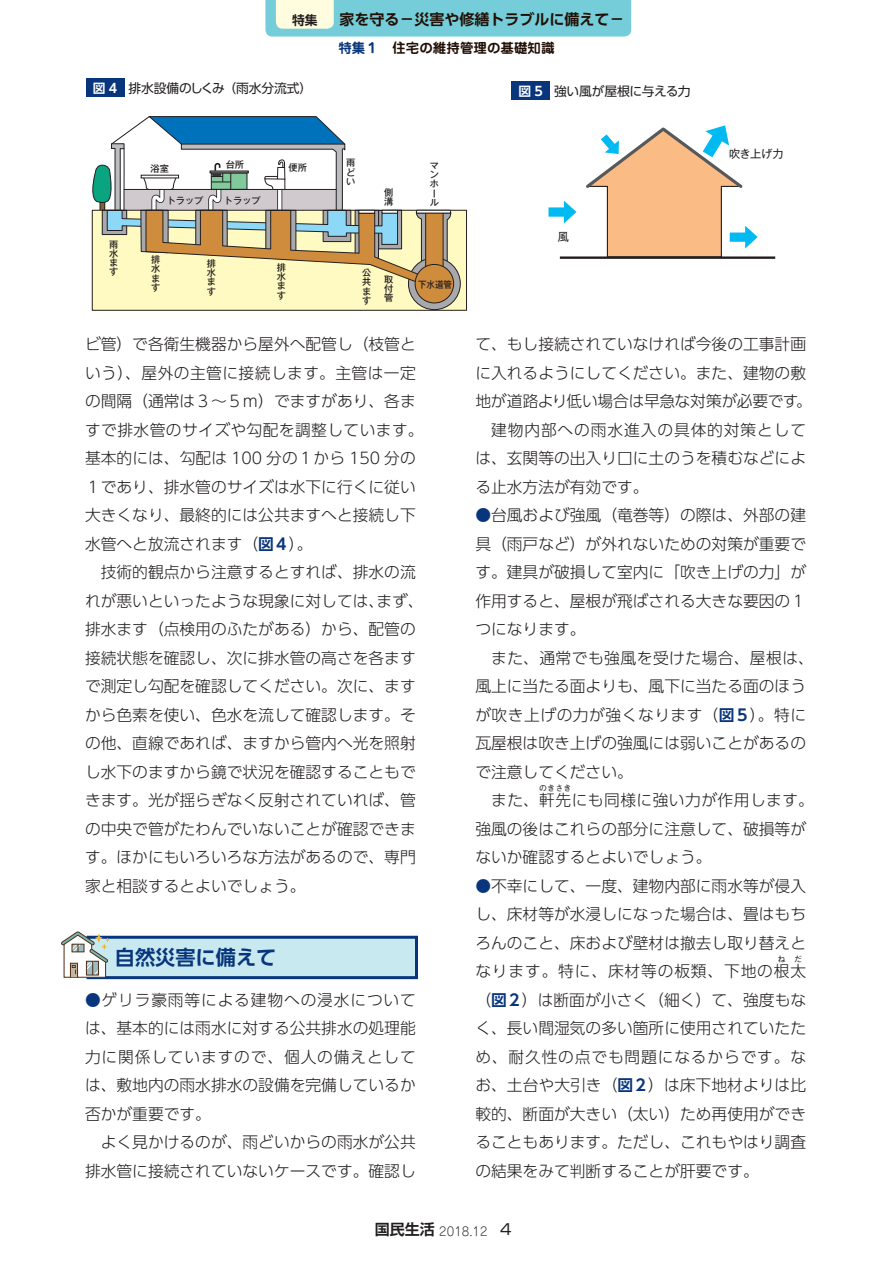
<style>
.page{position:relative;width:893px;height:1263px;background:#fff}
.page>*{position:absolute;margin:0;border:0;box-sizing:border-box;transform-origin:0 0}
.t1{font:700 20.25px "UD Shin Go Pro De";color:#08357c}
.t2{font:300 15.75px/28.5px "UD Shin Go Pro";color:#231f20}
.t3{font:300 15.75px "UD Shin Go Pro";letter-spacing:-.02em;color:#231f20}
.t4{font:300 15.75px "UD Shin Go Pro";letter-spacing:.03em;color:#231f20}
.t5{font:300 15.75px "UD Shin Go Pro";letter-spacing:.055em;color:#231f20}
.t6{font:700 15px "UD Shin Go Pro De";color:#210f05}
.t7{font:700 13.5px "Jun 501 Pro";color:#210f05}
.t8{font:12.75px "UD Shin Go Pro";letter-spacing:-.01em;color:#231f20}
.t9{font:700 12.75px "UD Shin Go Pro De";color:#231f20}
.t10{font:300 12px "Jun 101 Pro";color:#231f20}
.t11{font:11.1px "Gothic MB101 Pro";letter-spacing:-.04em;color:#231f20}
.t12{font:500 9.15px/9.1px "Gothic MB101 Pro";color:#231f20;text-align:justify}
.t13{font:500 9.15px "Gothic MB101 Pro";color:#231f20;scale:.92 1}
.t14{font:300 7.8px "UD Shin Go Pro";color:#231f20}
.s1{font-family:"UD Shin Go Pro De";font-weight:700;color:#fff}
.s2{color:#08357c}
.s3{font-family:"UD Shin Go Pro De";font-weight:700;color:#08357c}
.s4{font-family:"Koz Min Pr 6 N";font-weight:400;color:#08357c}
.s5{font-family:"Shin Go Pro De";font-weight:700;font-size:15px}
.s6{font-family:"Shin Go Pro";font-weight:400;font-size:15px}
</style>
<div class="page">
<svg style="left:265px;top:0;width:366px;height:37px"></svg>
<div style="left:87px;top:936px;width:331px;height:43px;background:#c8e9f0;border:3px solid #08357c"></div>
<svg style="left:61px;top:931px;width:48px;height:47px"></svg>
<svg style="left:548px;top:201px;width:28px;height:22px"></svg>
<svg style="left:586px;top:125px;width:172px;height:131px"></svg>
<hr style="left:560px;top:256px;width:215px;height:3px;background:#231f20">
<div style="left:512px;top:82px;width:38px;height:18px;background:#08357c"></div>
<div style="left:93px;top:210px;width:374px;height:100px;background:#fffac1"></div>
<svg style="left:408px;top:258px;width:52px;height:52px"></svg>
<div style="left:408px;top:257px;width:53px;height:53px;border:1px solid #231f20;border-radius:50%"></div>
<div style="left:415px;top:264px;width:39px;height:39px;background:#d08c3d;border-radius:50%"></div>
<div style="left:415px;top:264px;width:39px;height:39px;border:1px solid #231f20;border-radius:50%"></div>
<div style="left:92px;top:210px;width:375px;height:101px;border:1px solid #231f20"></div>
<svg style="left:91px;top:116px;width:360px;height:167px"></svg>
<div style="left:86px;top:79px;width:38px;height:18px;background:#08357c"></div>
<p class="t9" style="left:292px;top:10px;width:27px">特集</p>
<p class="t6" style="left:339px;top:7px;width:286px">家を守る－災害や修繕トラブルに備えて－</p>
<p class="t8" style="left:93px;top:78px;width:221px"><span class="s1">図 4</span> 排水設備のしくみ（雨水分流式）</p>
<p class="t12" style="left:151px;top:163px;width:20px">浴室</p>
<p class="t12" style="left:226px;top:159px;width:20px">台所</p>
<p class="t12" style="left:289px;top:162px;width:20px">便所</p>
<p class="t12" style="left:167px;top:195px;width:38px">トラップ</p>
<p class="t12" style="left:224px;top:195px;width:38px">トラップ</p>
<p class="t7" style="left:338px;top:38px;width:218px"><span class="s2">特集１</span>　住宅の維持管理の基礎知識</p>
<p class="t12" style="left:346px;top:157px;width:10px">雨どい</p>
<p class="t12" style="left:384px;top:187px;width:10px">側溝</p>
<p class="t12" style="left:430px;top:160px;width:11px;text-align:left">マンホール</p>
<p class="t8" style="left:518px;top:81px;width:174px"><span class="s1">図 5</span> 強い風が屋根に与える力</p>
<p class="t12" style="left:109px;top:238px;width:10px">雨水ます</p>
<p class="t12" style="left:151px;top:254px;width:10px">排水ます</p>
<p class="t12" style="left:207px;top:258px;width:10px">排水ます</p>
<p class="t12" style="left:277px;top:262px;width:10px">排水ます</p>
<p class="t12" style="left:362px;top:267px;width:10px">公共ます</p>
<p class="t12" style="left:384px;top:274px;width:11px">取付管</p>
<p class="t13" style="left:418px;top:277px;width:38px">下水道管</p>
<p class="t11" style="left:558px;top:228px;width:13px">風</p>
<p class="t11" style="left:729px;top:144px;width:56px">吹き上げ力</p>
<p class="t2" style="left:85px;top:329px;width:340px">ビ管）で各衛生機器から屋外へ配管し（枝管という）、屋外の主管に接続します。主管は一定の間隔（通常は３～５ｍ）でますがあり、各ますで排水管のサイズや勾配を調整しています。基本的には、勾配は 100 分の１から 150 分の<br>１であり、排水管のサイズは水下に行くに従い大きくなり、最終的には公共ますへと接続し下水管へと放流されます（<span class="s3">図４</span>）。</p>
<p class="t2" style="left:85px;top:557px;width:340px;text-indent:16px">技術的観点から注意するとすれば、排水の流れが悪いといったような現象に対しては、まず、排水ます（点検用のふたがある）から、配管の接続状態を確認し、次に排水管の高さを各ますで測定し勾配を確認してください。次に、ますから色素を使い、色水を流して確認します。その他、直線であれば、ますから管内へ光を照射し水下のますから鏡で状況を確認することもできます。光が揺らぎなく反射されていれば、管の中央で管がたわんでいないことが確認できます。ほかにもいろいろな方法があるので、専門家と相談するとよいでしょう。</p>
<p class="t1" style="left:115px;top:940px;width:203px">自然災害に備えて　　</p>
<p class="t2" style="left:85px;top:985px;width:332px;text-align:justify"><span class="s2">●</span>ゲリラ豪雨等による建物への浸水については、基本的には雨水に対する公共排水の処理能力に関係していますので、個人の備えとしては、敷地内の雨水排水の設備を完備しているか否かが重要です。</p>
<p class="t2" style="left:85px;top:1127px;width:332px;text-align:right">よく見かけるのが、雨どいからの雨水が公共排水管に接続されていないケースです。確認し</p>
<p class="t2" style="left:475px;top:329px;width:332px">て、もし接続されていなければ今後の工事計画</p>
<p class="t2" style="left:475px;top:358px;width:332px">に入れるようにしてください。また、建物の敷</p>
<p class="t3" style="left:475px;top:388px;width:338px">地が道路より低い場合は早急な対策が必要です。</p>
<p class="t5" style="left:491px;top:417px;width:317px">建物内部への雨水進入の具体的対策として</p>
<p class="t2" style="left:475px;top:443px;width:332px">は、玄関等の出入り口に土のうを積むなどによ</p>
<p class="t2" style="left:475px;top:472px;width:175px">る止水方法が有効です。</p>
<p class="t2" style="left:475px;top:500px;width:332px;text-align:justify"><span class="s2">●</span>台風および強風（竜巻等）の際は、外部の建具（雨戸など）が外れないための対策が重要です。建具が破損して室内に「吹き上げの力」が作用すると、屋根が飛ばされる大きな要因の１つになります。</p>
<p class="t2" style="left:475px;top:643px;width:340px;text-indent:16px">また、通常でも強風を受けた場合、屋根は、風上に当たる面よりも、風下に当たる面のほうが吹き上げの力が強くなります（<span class="s3">図５</span>）。特に瓦屋根は吹き上げの強風には弱いことがあるので注意してください。</p>
<p class="t4" style="left:491px;top:787px;width:324px">また、軒先にも同様に強い力が作用します。</p>
<p class="t14" style="left:539px;top:782px;width:33px">のきさき</p>
<p class="t2" style="left:475px;top:814px;width:332px">強風の後はこれらの部分に注意して、破損等がないか確認するとよいでしょう。</p>
<p class="t2" style="left:475px;top:871px;width:332px;text-align:justify"><span class="s4">●</span>不幸にして、一度、建物内部に雨水等が侵入し、床材等が水浸しになった場合は、畳はもちろんのこと、床および壁材は撤去し取り替えとなります。特に、床材等の板類、下地の根太</p>
<p class="t14" style="left:778px;top:953px;width:9px">ね</p>
<p class="t14" style="left:794px;top:953px;width:9px">だ</p>
<p class="t2" style="left:475px;top:985px;width:332px;text-align:justify">（<span class="s3">図２</span>）は断面が小さく（細く）て、強度もなく、長い間湿気の多い箇所に使用されていたため、耐久性の点でも問題になるからです。なお、土台や大引き（<span class="s3">図２</span>）は床下地材よりは比較的、断面が大きい（太い）ため再使用ができることもあります。ただし、これもやはり調査の結果をみて判断することが肝要です。</p>
<p class="t10" style="left:375px;top:1221px;width:138px"><span class="s5">国民生活</span> 2018.12 <span class="s6">4</span></p>
</div>
